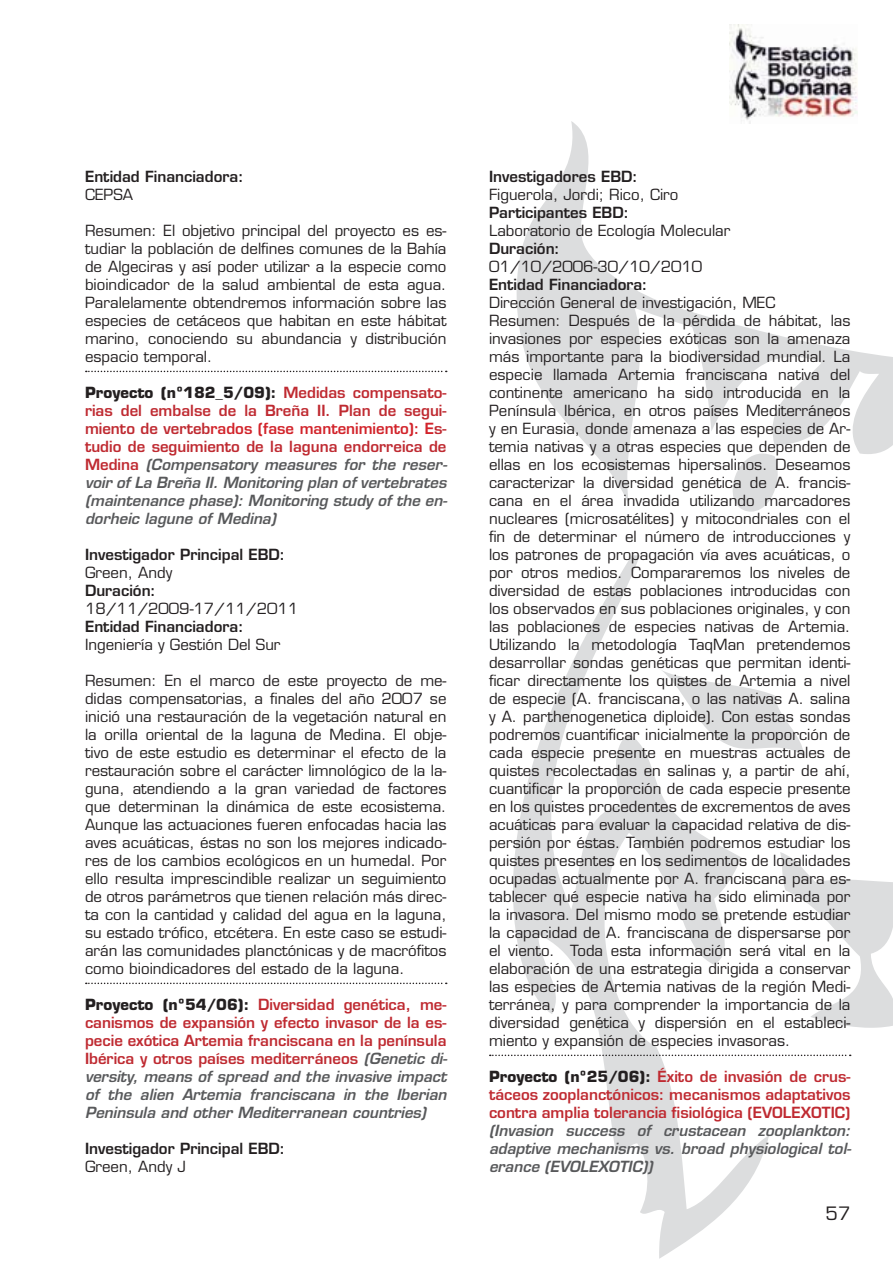
<style>
.page{position:relative;width:893px;height:1263px;background:#fff}
.page>*{position:absolute;margin:0;border:0;box-sizing:border-box;transform-origin:0 0}
.t1{font:18px "Eurostile";color:#231f20}
.t2{font:15px/18px "Eurostile";color:#231f20;text-align:justify}
.t3{font:600 15px/18px "Eurostile";color:#bf2a31;text-align:justify}
.t4{font:italic 600 15px/18px "Eurostile";color:#58595b;text-align:justify}
.t5{font:600 15px "Eurostile";color:#231f20}
.s1{font-weight:700;font-style:normal;color:#231f20}
.s2{font-style:normal;color:#bf2a31}
.s3{font-style:normal;color:#d2232a}
.s4{font-weight:700;color:#231f20}
.s5{font-style:italic;color:#58595b}
</style>
<div class="page">
<svg style="left:516px;top:121px;width:377px;height:384px"></svg>
<svg style="left:724px;top:454px;width:54px;height:58px"></svg>
<svg style="left:511px;top:555px;width:258px;height:704px"></svg>
<svg style="left:780px;top:852px;width:113px;height:176px"></svg>
<svg style="left:654px;top:665px;width:151px;height:94px"></svg>
<img style="left:730px;top:24px;width:127px;height:100px">
<svg style="left:86px;top:371px;width:361px;height:1px"></svg>
<svg style="left:86px;top:983px;width:361px;height:1px"></svg>
<svg style="left:490px;top:1055px;width:361px;height:1px"></svg>
<p class="t5" style="left:85px;top:171px;width:160px">Entidad Financiadora:</p>
<p class="t2" style="left:85px;top:187px;width:49px">CEPSA</p>
<p class="t2" style="left:85px;top:223px;width:363px">Resumen: El objetivo principal del proyecto es es&shy;tudiar la población de delfines comunes de la Bahía de Algeciras y así poder utilizar a la especie como bioindicador de la salud ambiental de esta agua.<br>Paralelamente obtendremos información sobre las especies de cetáceos que habitan en este hábitat marino, conociendo su abundancia y distribución espacio temporal.</p>
<p class="t4" style="left:85px;top:385px;width:364px"><span class="s1">Proyecto (nº182_5/09):</span> <span class="s2">Medidas compensato&shy;rias del embalse de la Breña II. Plan de segui&shy;miento de verteb</span><span class="s3">rados (fase mantenimiento): E</span><span class="s2">s&shy;tudio de seguimiento de la laguna endorreica de Medina</span> (Compensatory measures for the reser&shy;voir of La Breña II. Monitoring plan of vertebrates (maintenance phase): Monitoring study of the en&shy;dorheic lagune of Medina)</p>
<p class="t5" style="left:85px;top:549px;width:202px">Investigador Principal EBD:</p>
<p class="t2" style="left:85px;top:565px;width:89px">Green, Andy</p>
<p class="t5" style="left:85px;top:585px;width:72px">Duración:</p>
<p class="t2" style="left:85px;top:601px;width:215px">18/11/2009-17/11/2011</p>
<p class="t5" style="left:85px;top:621px;width:160px">Entidad Financiadora:</p>
<p class="t2" style="left:85px;top:637px;width:197px">Ingeniería y Gestión Del Sur</p>
<p class="t2" style="left:85px;top:673px;width:363px">Resumen: En el marco de este proyecto de me&shy;didas compensatorias, a finales del año 2007 se inició una restauración de la vegetación natural en la orilla oriental de la laguna de Medina. El obje&shy;tivo de este estudio es determinar el efecto de la restauración sobre el carácter limnológico de la la&shy;guna, atendiendo a la gran variedad de factores que determinan la dinámica de este ecosistema.<br>Aunque las actuaciones fueren enfocadas hacia las aves acuáticas, éstas no son los mejores indicado&shy;res de los cambios ecológicos en un humedal. Por ello resulta imprescindible realizar un seguimiento de otros parámetros que tienen relación más direc&shy;ta con la cantidad y calidad del agua en la laguna, su estado trófico, etcétera. En este caso se estudi&shy;arán las comunidades planctónicas y de macrófitos como bioindicadores del estado de la laguna.</p>
<p class="t3" style="left:85px;top:997px;width:364px"><span class="s4">Proyecto (nº54/06):</span> Diversidad genética, me&shy;canismos de expansión y efecto invasor de la es&shy;pecie exótica Artemia franciscana en la península Ibérica y otros países mediterráneos <span class="s5">(Genetic di&shy;versity, means of spread and the invasive impact of the alien Artemia franciscana in the Iberian Peninsula and other Mediterranean countries)</span></p>
<p class="t5" style="left:85px;top:1143px;width:202px">Investigador Principal EBD:</p>
<p class="t2" style="left:85px;top:1159px;width:102px">Green, Andy J</p>
<p class="t5" style="left:489px;top:171px;width:150px">Investigadores EBD:</p>
<p class="t2" style="left:489px;top:187px;width:191px">Figuerola, Jordi; Rico, Ciro</p>
<p class="t5" style="left:489px;top:207px;width:141px">Participantes EBD:</p>
<p class="t2" style="left:489px;top:223px;width:243px">Laboratorio de Ecología Molecular</p>
<p class="t5" style="left:489px;top:243px;width:72px">Duración:</p>
<p class="t2" style="left:489px;top:259px;width:215px">01/10/2006-30/10/2010</p>
<p class="t5" style="left:489px;top:279px;width:160px">Entidad Financiadora:</p>
<p class="t2" style="left:489px;top:295px;width:363px;text-align:left">Dirección General de investigación, MEC Resumen: Después de la pérdida de hábitat, las invasiones por especies exóticas son la amenaza más importante para la biodiversidad mundial. La especie llamada Artemia franciscana nativa del continente americano ha sido introducida en la Península Ibérica, en otros países Mediterráneos y en Eurasia, donde amenaza a las especies de Ar&shy;temia nativas y a otras especies que dependen de ellas en los ecosistemas hipersalinos. Deseamos caracterizar la diversidad genética de A. francis&shy;cana en el área invadida utilizando marcadores nucleares (microsatélites) y mitocondriales con el fin de determinar el número de introducciones y los patrones de propagación vía aves acuáticas, o por otros medios. Compararemos los niveles de diversidad de estas poblaciones introducidas con los observados en sus poblaciones originales, y con las poblaciones de especies nativas de Artemia.<br>Utilizando la metodología TaqMan pretendemos desarrollar sondas genéticas que permitan identi&shy;ficar directamente los quistes de Artemia a nivel de especie (A. franciscana, o las nativas A. salina y A. parthenogenetica diploide). Con estas sondas podremos cuantificar inicialmente la proporción de cada especie presente en muestras actuales de quistes recolectadas en salinas y, a partir de ahí, cuantificar la proporción de cada especie presente en los quistes procedentes de excrementos de aves acuáticas para evaluar la capacidad relativa de dis&shy;persión por éstas. También podremos estudiar los quistes presentes en los sedimentos de localidades ocupadas actualmente por A. franciscana para es&shy;tablecer qué especie nativa ha sido eliminada por la invasora. Del mismo modo se pretende estudiar la capacidad de A. franciscana de dispersarse por el viento. Toda esta información será vital en la elaboración de una estrategia dirigida a conservar las especies de Artemia nativas de la región Medi&shy;terránea, y para comprender la importancia de la diversidad genética y dispersión en el estableci&shy;miento y expansión de especies invasoras.</p>
<p class="t3" style="left:489px;top:1069px;width:363px"><span class="s4">Proyecto (nº25/06):</span> Éxito de invasión de crus&shy;táceos zooplanctónicos: mecanismos adaptativos contra amplia tolerancia fisiológica (EVOLEXOTIC)</p>
<p class="t4" style="left:489px;top:1123px;width:364px">(Invasion success of crustacean zooplankton: adaptive mechanisms vs. broad physiological tol&shy;erance (EVOLEXOTIC))</p>
<p class="t1" style="left:825px;top:1206px;width:26px">57</p>
</div>
